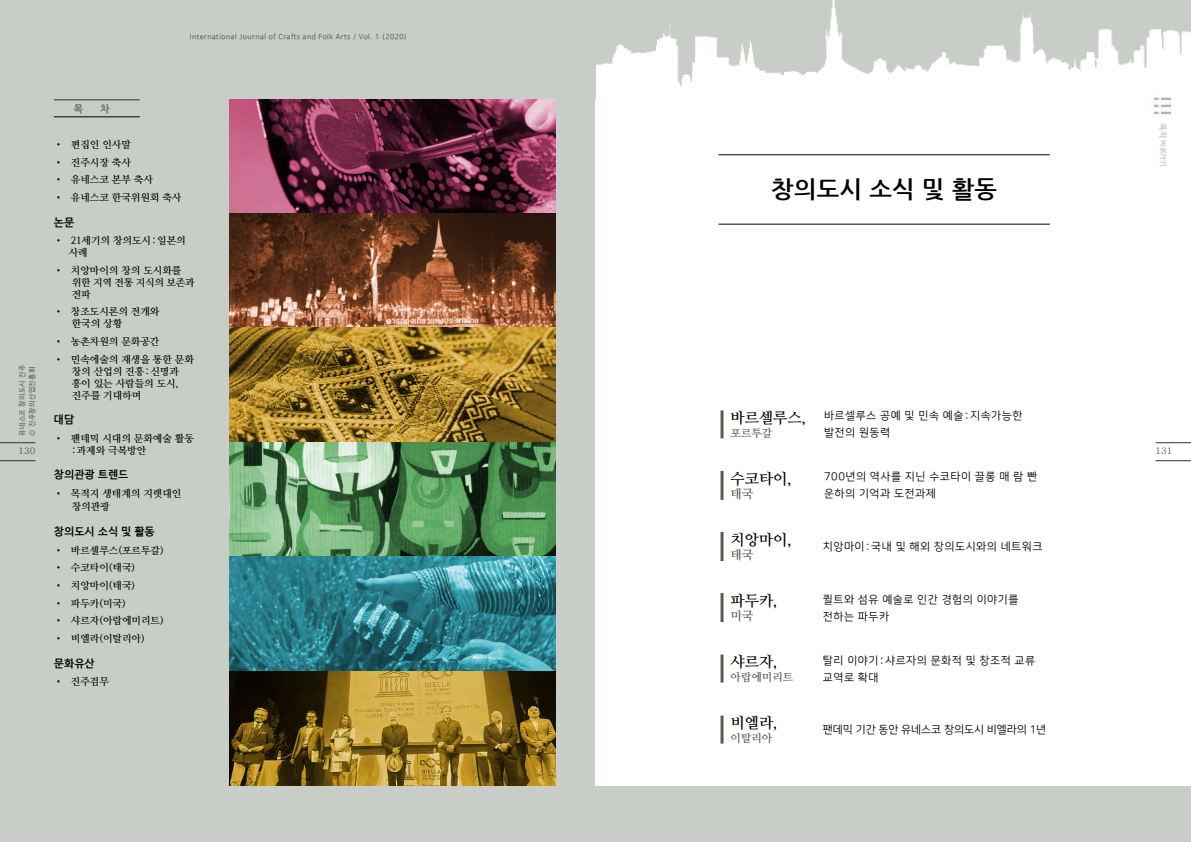
<style>
.page{position:relative;width:1191px;height:842px;background:#c8cec7}
.page>*{position:absolute;margin:0;border:0;box-sizing:border-box;transform-origin:0 0}
.논문_제목_위__카테고리-_black{font:700 24px "Nanum Gothic";letter-spacing:.01em;color:#000}
.news_activ-city{font:700 15px "Nanum Myeongjo";color:#000}
.news_activ-city-2{font:700 12px "Nanum Myeongjo";color:#565759}
.news_activ-city_titl{font:11px/17px "Nanum Square R";letter-spacing:.05em;color:#000}
.t1{font:700 11px "Han Santteut Dotum";color:#000}
.news_activ-city_titl-2{font:11px "Nanum Square R";color:#000}
.news_activ-city-3{font:700 11px "Nanum Myeongjo";color:#565759}
.t2{font:700 10px/12px "Nanum Myeongjo";color:#000}
.t3{font:700 10px "Nanum Gothic OTF Eco";color:#333}
.t4{font:500 9px "Adobe Myungjo Std";color:#333}
.t5{font:7px/10px "Nanum Barun Gothic";letter-spacing:.075em;color:#565759}
.t6{font:700 7px "Nanum Gothic OTF Eco";color:#ababac}
.s1{font-size:8px}
</style>
<div class="page">
<div style="left:595px;top:99px;width:596px;height:686px;background:#fff"></div>
<img style="left:596px;top:0;width:595px;height:99px">
<hr style="left:0;top:460px;width:35px;height:1px;background:#333">
<hr style="left:0;top:442px;width:35px;height:1px;background:#333">
<hr style="left:1155px;top:460px;width:36px;height:1px;background:#333">
<hr style="left:1155px;top:442px;width:36px;height:1px;background:#333">
<div style="left:1147px;top:90px;width:27px;height:98px;background:#fff"></div>
<img style="left:1153px;top:97px;width:17px;height:17px">
<hr style="left:54px;top:117px;width:86px;height:1px;background:#000">
<hr style="left:54px;top:100px;width:86px;height:1px;background:#333">
<img style="left:230px;top:100px;width:326px;height:457px">
<svg style="left:230px;top:213px;width:326px;height:114px"></svg>
<svg style="left:230px;top:328px;width:326px;height:114px"></svg>
<svg style="left:230px;top:442px;width:326px;height:114px"></svg>
<svg style="left:230px;top:557px;width:326px;height:114px"></svg>
<svg style="left:230px;top:671px;width:326px;height:114px"></svg>
<hr style="left:720px;top:410px;width:3px;height:28px;background:#4e6249">
<hr style="left:720px;top:471px;width:3px;height:29px;background:#4e6249">
<hr style="left:720px;top:532px;width:3px;height:29px;background:#4e6249">
<hr style="left:720px;top:593px;width:3px;height:29px;background:#4e6249">
<hr style="left:720px;top:655px;width:3px;height:28px;background:#4e6249">
<hr style="left:720px;top:716px;width:3px;height:28px;background:#4e6249">
<hr style="left:718px;top:224px;width:331px;height:1px;background:#000">
<hr style="left:718px;top:155px;width:331px;height:1px;background:#000">
<p class="t5" style="left:190px;top:32px;width:219px">International Journal of Crafts and Folk Arts / Vol. 1 (2020)</p>
<p class="t3" style="left:74px;top:103px;width:11px">목</p>
<p class="t3" style="left:100px;top:103px;width:11px">차</p>
<p class="t2" style="left:54px;top:138px;width:79px">• 편집인 인사말</p>
<p class="t2" style="left:54px;top:156px;width:79px">• 진주시장 축사</p>
<p class="t2" style="left:54px;top:174px;width:101px">• 유네스코 본부 축사</p>
<p class="t2" style="left:54px;top:191px;width:129px">• 유네스코 한국위원회 축사</p>
<p class="t1" style="left:54px;top:215px;width:22px">논문</p>
<p class="t2" style="left:69px;top:234px;width:119px;text-indent:-15px">• 21세기의 창의도시:일본의 사례</p>
<p class="t2" style="left:72px;top:264px;width:124px;text-indent:-18px">• 치앙마이의 창의 도시화를 위한 지역 전통 지식의 보존과 전파</p>
<p class="t2" style="left:72px;top:306px;width:89px;text-indent:-18px">• 창조도시론의 전개와 한국의 상황</p>
<p class="t2" style="left:54px;top:335px;width:107px">• 농촌차원의 문화공간</p>
<p class="t2" style="left:72px;top:353px;width:124px;text-indent:-18px">• 민속에술의 재생을 통한 문화 창의 산업의 진흥:신명과 흥이 있는 사람들의 도시, 진주를 기대하며</p>
<p class="t1" style="left:54px;top:413px;width:22px">대담</p>
<p class="t2" style="left:72px;top:432px;width:124px;text-indent:-18px">• 팬데믹 시대의 문화예술 활동 :과제와 극복방안</p>
<p class="t1" style="left:54px;top:468px;width:76px">창의관광 트렌드</p>
<p class="t2" style="left:72px;top:486px;width:111px;line-height:13px;text-indent:-18px">• 목적지 생태계의 지렛대인 창의관광</p>
<p class="t1" style="left:54px;top:525px;width:102px">창의도시 소식 및 활동</p>
<p class="t2" style="left:54px;top:544px;width:111px">• 바르셀루스(포르투갈)</p>
<p class="t2" style="left:54px;top:562px;width:83px">• 수코타이(태국)</p>
<p class="t2" style="left:54px;top:579px;width:83px">• 치앙마이(태국)</p>
<p class="t2" style="left:54px;top:597px;width:73px">• 파두카(미국)</p>
<p class="t2" style="left:54px;top:615px;width:111px">• 샤르자(아랍에미리트)</p>
<p class="t2" style="left:54px;top:632px;width:92px">• 비엘라(이탈리아)</p>
<p class="t1" style="left:54px;top:656px;width:43px">문화유산</p>
<p class="t2" style="left:54px;top:675px;width:57px">• 진주검무</p>
<p class="t6" style="left:1166px;top:123px;width:45px;rotate:90deg"><span class="s1">목차</span> 바로가기</p>
<p class="논문_제목_위__카테고리-_black" style="left:771px;top:177px;width:227px">창의도시 소식 및 활동</p>
<p class="t5" style="left:17px;top:436px;width:73px;rotate:-90deg">유네스코 창의도시 진주 © 진주창의산업진흥회</p>
<p class="news_activ-city" style="left:730px;top:409px;width:77px">바르셀루스,</p>
<p class="news_activ-city-3" style="left:730px;top:426px;width:43px">포르투갈</p>
<p class="news_activ-city_titl" style="left:824px;top:408px;width:200px">바르셀루스 공예 및 민속 예술:지속가능한 발전의 원동력</p>
<p class="t4" style="left:19px;top:446px;width:18px">130</p>
<p class="t4" style="left:1155px;top:446px;width:18px">131</p>
<p class="news_activ-city" style="left:730px;top:469px;width:63px">수코타이,</p>
<p class="news_activ-city-2" style="left:730px;top:487px;width:24px">태국</p>
<p class="news_activ-city_titl" style="left:824px;top:469px;width:214px">700년의 역사를 지닌 수코타이 끌롱 매 람 빤 운하의 기억과 도전과제</p>
<p class="news_activ-city" style="left:730px;top:530px;width:63px">치앙마이,</p>
<p class="news_activ-city-2" style="left:730px;top:548px;width:24px">태국</p>
<p class="news_activ-city_titl" style="left:823px;top:538px;width:221px">치앙마이:국내 및 해외 창의도시와의 네트워크</p>
<p class="news_activ-city" style="left:730px;top:591px;width:48px">파두카,</p>
<p class="news_activ-city-2" style="left:730px;top:609px;width:24px">미국</p>
<p class="news_activ-city_titl" style="left:823px;top:591px;width:197px">퀼트와 섬유 예술로 인간 경험의 이야기를 전하는 파두카</p>
<p class="news_activ-city" style="left:730px;top:653px;width:48px">샤르자,</p>
<p class="news_activ-city-3" style="left:730px;top:670px;width:64px">아랍에미리트</p>
<p class="news_activ-city_titl" style="left:823px;top:652px;width:214px">탈리 이야기:샤르자의 문화적 및 창조적 교류 교역로 확대</p>
<p class="news_activ-city" style="left:730px;top:714px;width:48px">비엘라,</p>
<p class="news_activ-city-3" style="left:730px;top:731px;width:43px">이탈리아</p>
<p class="news_activ-city_titl-2" style="left:823px;top:724px;width:225px">팬데믹 기간 동안 유네스코 창의도시 비엘라의 1년</p>
</div>
